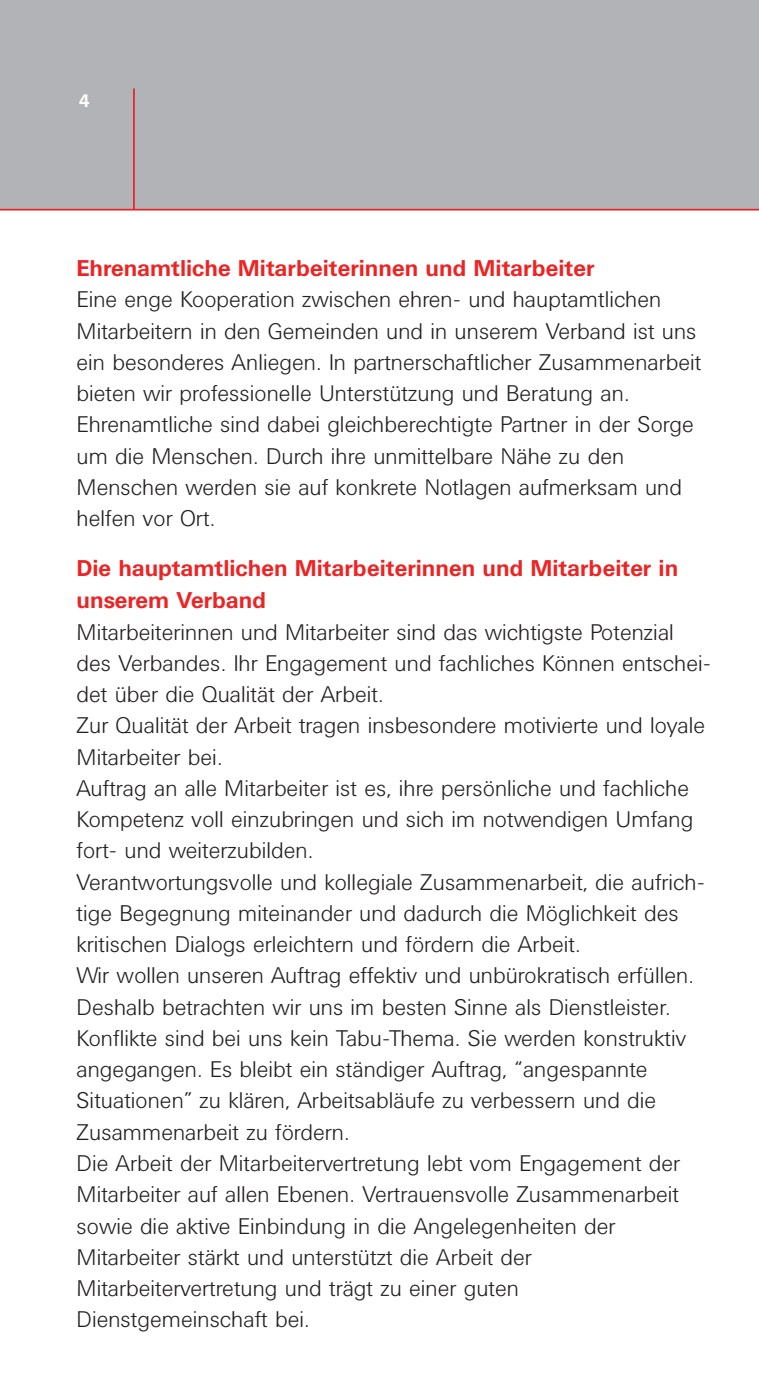
<style>
.page{position:relative;width:759px;height:1397px;background:#fff}
.page>*{position:absolute;margin:0;border:0;box-sizing:border-box;transform-origin:0 0}
.t1{font:300 22.5px/31.3px "Univers BQ";color:#231f20}
.t2{font:700 22.5px/31.9px "Univers BQ";color:#ee2323}
.t3{font:700 18px "Univers BQ";color:#fff}
</style>
<div class="page">
<div style="left:0;top:0;width:759px;height:210px;background:#b2b3b7"></div>
<hr style="left:133px;top:88px;width:2px;height:122px;background:#ee1d23">
<hr style="left:0;top:209px;width:759px;height:1px;background:#ee1d23">
<p class="t3" style="left:79px;top:91px;width:13px">4</p>
<p class="t2" style="left:77px;top:252px;width:519px">Ehrenamtliche Mitarbeiterinnen und Mitarbeiter</p>
<p class="t1" style="left:77px;top:284px;width:626px">Eine enge Kooperation zwischen ehren- und hauptamtlichen Mitarbeitern in den Gemeinden und in unserem Verband ist uns ein besonderes Anliegen. In partnerschaftlicher Zusammenarbeit bieten wir professionelle Unterstützung und Beratung an.<br>Ehrenamtliche sind dabei gleichberechtigte Partner in der Sorge um die Menschen. Durch ihre unmittelbare Nähe zu den Menschen werden sie auf konkrete Notlagen aufmerksam und helfen vor Ort.</p>
<p class="t2" style="left:77px;top:552px;width:603px">Die hauptamtlichen Mitarbeiterinnen und Mitarbeiter in unserem Verband</p>
<p class="t1" style="left:77px;top:616px;width:636px">Mitarbeiterinnen und Mitarbeiter sind das wichtigste Potenzial des Verbandes. Ihr Engagement und fachliches Können entschei&shy;det über die Qualität der Arbeit.<br>Zur Qualität der Arbeit tragen insbesondere motivierte und loyale Mitarbeiter bei.<br>Auftrag an alle Mitarbeiter ist es, ihre persönliche und fachliche Kompetenz voll einzubringen und sich im notwendigen Umfang fort- und weiterzubilden.<br>Verantwortungsvolle und kollegiale Zusammenarbeit, die aufrich&shy;tige Begegnung miteinander und dadurch die Möglichkeit des kritischen Dialogs erleichtern und fördern die Arbeit.<br>Wir wollen unseren Auftrag effektiv und unbürokratisch erfüllen.<br>Deshalb betrachten wir uns im besten Sinne als Dienstleister.<br>Konflikte sind bei uns kein Tabu-Thema. Sie werden konstruktiv angegangen. Es bleibt ein ständiger Auftrag, “angespannte Situationen” zu klären, Arbeitsabläufe zu verbessern und die Zusammenarbeit zu fördern.<br>Die Arbeit der Mitarbeitervertretung lebt vom Engagement der Mitarbeiter auf allen Ebenen. Vertrauensvolle Zusammenarbeit sowie die aktive Einbindung in die Angelegenheiten der Mitarbeiter stärkt und unterstützt die Arbeit der Mitarbeitervertretung und trägt zu einer guten Dienstgemeinschaft bei.</p>
</div>
